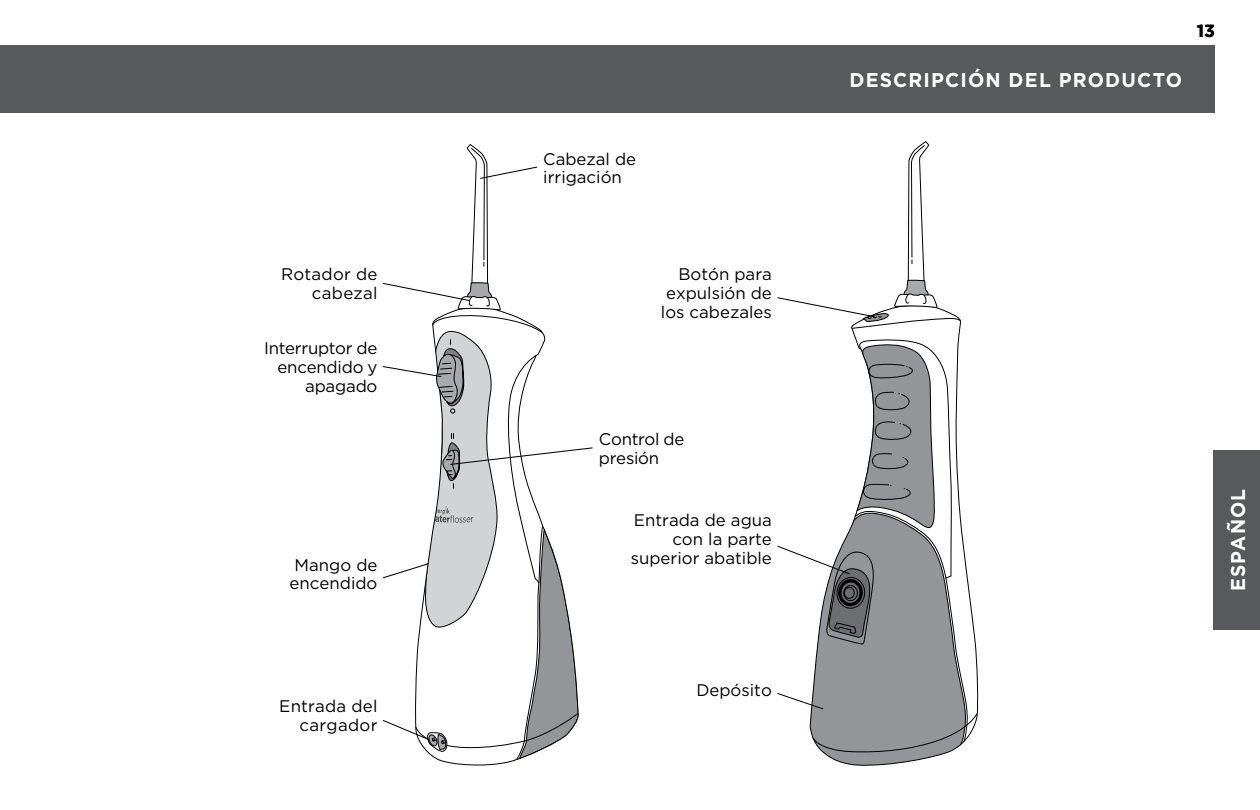
<style>
.page{position:relative;width:1260px;height:810px;background:#fff}
.page>*{position:absolute;margin:0;border:0;box-sizing:border-box;transform-origin:0 0}
.t1{font:700 20px "Gotham";letter-spacing:.065em;color:#fff;scale:.96 1}
.t2{font:700 17.5px "Gotham";color:#000}
.t3{font:16.75px/19px "Gotham";color:#000}
.t4{font:16.75px/19px "Gotham";letter-spacing:.02em;color:#000;text-align:right}
</style>
<div class="page">
<div style="left:1213px;top:450px;width:47px;height:180px;background:#58595b"></div>
<div style="left:0;top:45px;width:1215px;height:67px;background:#58595b"></div>
<svg style="left:777px;top:142px;width:201px;height:624px"></svg>
<svg style="left:382px;top:145px;width:211px;height:615px"></svg>
<p class="t4" style="left:281px;top:264px;width:98px">Rotador de cabezal</p>
<p class="t3" style="left:264px;top:338px;width:115px;text-align:right">Interruptor de encendido y apagado</p>
<p class="t3" style="left:290px;top:555px;width:89px">Mango de encendido</p>
<p class="t4" style="left:279px;top:696px;width:100px">Entrada del cargador</p>
<p class="t3" style="left:543px;top:149px;width:94px">Cabezal de irrigación</p>
<p class="t3" style="left:661px;top:264px;width:113px;text-align:right">Botón para expulsión de los cabezales</p>
<p class="t3" style="left:599px;top:429px;width:87px">Control de presión</p>
<p class="t3" style="left:631px;top:511px;width:143px;text-align:right">Entrada de agua con la parte superior abatible</p>
<p class="t3" style="left:696px;top:681px;width:77px">Depósito</p>
<p class="t1" style="left:850px;top:68px;width:348px">DESCRIPCIÓN DEL PRODUCTO</p>
<p class="t2" style="left:1197px;top:21px;width:20px">13</p>
<p class="t1" style="left:1226px;top:591px;width:109px;rotate:-90deg">ESPAÑOL</p>
</div>
